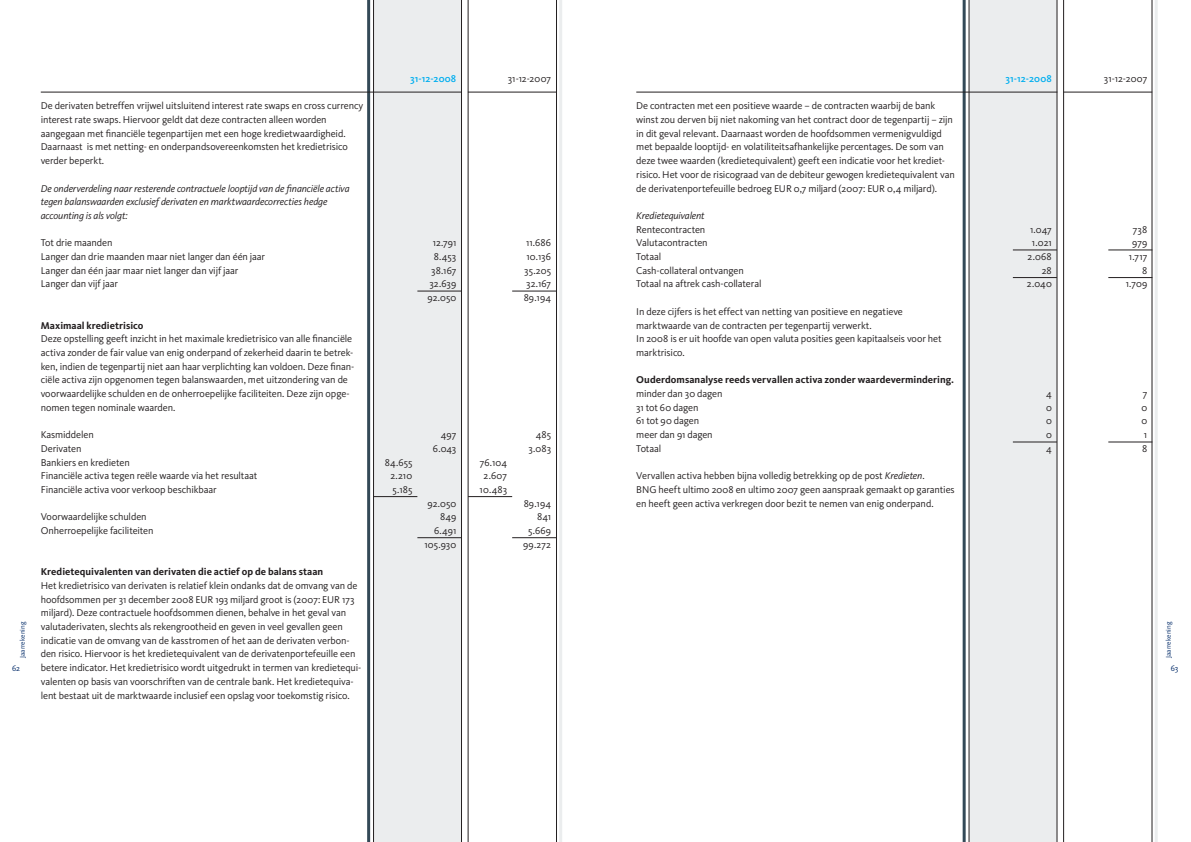
<style>
.page{position:relative;width:1191px;height:842px;background:#fff}
.page>*{position:absolute;margin:0;border:0;box-sizing:border-box;transform-origin:0 0}
.t1{font:10.2px/13.7px "Kievit";letter-spacing:-.01em;color:#231f20}
.t2{font:italic 10.2px/13.7px "Kievit";letter-spacing:-.01em;color:#231f20}
.t3{font:700 10.2px "Kievit";letter-spacing:.005em;color:#231f20}
.t4{font:500 10.2px "Kievit";letter-spacing:.01em;color:#00aeef}
.t5{font:8.2px "Kievit";color:#002a68}
.t6{font:7px "Kievit";color:#002a68}
.s1{font-style:italic}
</style>
<div class="page">
<hr style="left:962px;top:0;width:3px;height:842px;background:#334957">
<hr style="left:1154px;top:0;width:3px;height:842px;background:#ebedee">
<div style="left:968px;top:0;width:89px;height:842px;background:#ebedee"></div>
<svg style="left:1063px;top:0;width:89px;height:842px"></svg>
<hr style="left:367px;top:0;width:3px;height:842px;background:#334957">
<hr style="left:559px;top:0;width:3px;height:842px;background:#ebedee">
<div style="left:373px;top:0;width:89px;height:842px;background:#ebedee"></div>
<svg style="left:468px;top:0;width:89px;height:842px"></svg>
<hr style="left:1012px;top:250px;width:45px;height:1px;background:#231f20">
<hr style="left:1108px;top:250px;width:44px;height:1px;background:#231f20">
<hr style="left:1012px;top:277px;width:45px;height:1px;background:#231f20">
<hr style="left:1108px;top:277px;width:44px;height:1px;background:#231f20">
<hr style="left:1012px;top:442px;width:45px;height:1px;background:#231f20">
<hr style="left:1108px;top:442px;width:44px;height:1px;background:#231f20">
<hr style="left:417px;top:291px;width:44px;height:1px;background:#231f20">
<hr style="left:512px;top:291px;width:44px;height:1px;background:#231f20">
<hr style="left:373px;top:496px;width:44px;height:1px;background:#231f20">
<hr style="left:468px;top:496px;width:44px;height:1px;background:#231f20">
<hr style="left:417px;top:537px;width:44px;height:1px;background:#231f20">
<hr style="left:512px;top:537px;width:44px;height:1px;background:#231f20">
<hr style="left:636px;top:92px;width:421px;height:1px;background:#231f20">
<hr style="left:1063px;top:92px;width:89px;height:1px;background:#231f20">
<hr style="left:41px;top:92px;width:421px;height:1px;background:#231f20">
<hr style="left:468px;top:92px;width:89px;height:1px;background:#231f20">
<p class="t4" style="left:410px;top:73px;width:48px">31-12-2008</p>
<p class="t1" style="left:508px;top:72px;width:45px">31-12-2007</p>
<p class="t4" style="left:1005px;top:73px;width:48px">31-12-2008</p>
<p class="t1" style="left:1104px;top:72px;width:45px">31-12-2007</p>
<p class="t1" style="left:41px;top:99px;width:324px">De derivaten betreffen vrijwel uitsluitend interest rate swaps en cross currency interest rate swaps. Hiervoor geldt dat deze contracten alleen worden aangegaan met financiële tegenpartijen met een hoge kredietwaardigheid.<br>Daarnaast is met netting- en onderpandsovereenkomsten het kredietrisico verder beperkt.</p>
<p class="t2" style="left:41px;top:181px;width:310px">De onderverdeling naar resterende contractuele looptijd van de financiële activa tegen balanswaarden exclusief derivaten en marktwaardecorrecties hedge accounting is als volgt:</p>
<p class="t1" style="left:41px;top:236px;width:73px">Tot drie maanden</p>
<p class="t1" style="left:433px;top:236px;width:25px">12.791</p>
<p class="t1" style="left:526px;top:236px;width:27px">11.686</p>
<p class="t1" style="left:41px;top:250px;width:226px">Langer dan drie maanden maar niet langer dan één jaar</p>
<p class="t1" style="left:434px;top:250px;width:24px">8.453</p>
<p class="t1" style="left:526px;top:250px;width:26px">10.136</p>
<p class="t1" style="left:41px;top:264px;width:199px">Langer dan één jaar maar niet langer dan vijf jaar</p>
<p class="t1" style="left:431px;top:264px;width:27px">38.167</p>
<p class="t1" style="left:524px;top:264px;width:28px">35.205</p>
<p class="t1" style="left:41px;top:277px;width:79px">Langer dan vijf jaar</p>
<p class="t1" style="left:429px;top:277px;width:28px">32.639</p>
<p class="t1" style="left:526px;top:277px;width:26px">32.167</p>
<p class="t1" style="left:427px;top:291px;width:30px">92.050</p>
<p class="t1" style="left:523px;top:291px;width:29px">89.194</p>
<p class="t3" style="left:41px;top:319px;width:104px">Maximaal kredietrisico</p>
<p class="t1" style="left:41px;top:332px;width:315px">Deze opstelling geeft inzicht in het maximale kredietrisico van alle financiële activa zonder de fair value van enig onderpand of zekerheid daarin te betrek&shy;ken, indien de tegenpartij niet aan haar verplichting kan voldoen. Deze finan&shy;ciële activa zijn opgenomen tegen balanswaarden, met uitzondering van de voorwaardelijke schulden en de onherroepelijke faciliteiten. Deze zijn opge&shy;nomen tegen nominale waarden.</p>
<p class="t1" style="left:41px;top:428px;width:55px">Kasmiddelen</p>
<p class="t1" style="left:441px;top:428px;width:17px">497</p>
<p class="t1" style="left:536px;top:428px;width:17px">485</p>
<p class="t1" style="left:41px;top:442px;width:42px">Derivaten</p>
<p class="t1" style="left:433px;top:442px;width:25px">6.043</p>
<p class="t1" style="left:528px;top:442px;width:24px">3.083</p>
<p class="t1" style="left:41px;top:455px;width:91px">Bankiers en kredieten</p>
<p class="t1" style="left:385px;top:455px;width:29px">84.655</p>
<p class="t1" style="left:480px;top:455px;width:29px">76.104</p>
<p class="t1" style="left:41px;top:469px;width:218px">Financiële activa tegen reële waarde via het resultaat</p>
<p class="t1" style="left:390px;top:469px;width:23px">2.210</p>
<p class="t1" style="left:483px;top:469px;width:25px">2.607</p>
<p class="t1" style="left:41px;top:483px;width:177px">Financiële activa voor verkoop beschikbaar</p>
<p class="t1" style="left:392px;top:483px;width:21px">5.185</p>
<p class="t1" style="left:479px;top:483px;width:29px">10.483</p>
<p class="t1" style="left:427px;top:496px;width:30px">92.050</p>
<p class="t1" style="left:523px;top:496px;width:29px">89.194</p>
<p class="t1" style="left:41px;top:510px;width:107px">Voorwaardelijke schulden</p>
<p class="t1" style="left:440px;top:510px;width:18px">849</p>
<p class="t1" style="left:537px;top:510px;width:16px">841</p>
<p class="t1" style="left:41px;top:524px;width:114px">Onherroepelijke faciliteiten</p>
<p class="t1" style="left:434px;top:524px;width:24px">6.491</p>
<p class="t1" style="left:528px;top:524px;width:25px">5.669</p>
<p class="t1" style="left:424px;top:538px;width:33px">105.930</p>
<p class="t1" style="left:523px;top:538px;width:30px">99.272</p>
<p class="t3" style="left:41px;top:566px;width:284px">Kredietequivalenten van derivaten die actief op de balans staan</p>
<p class="t1" style="left:41px;top:579px;width:322px">Het kredietrisico van derivaten is relatief klein ondanks dat de omvang van de hoofdsommen per 31 december 2008 EUR 193 miljard groot is (2007: EUR 173 miljard). Deze contractuele hoofdsommen dienen, behalve in het geval van valutaderivaten, slechts als rekengrootheid en geven in veel gevallen geen indicatie van de omvang van de kasstromen of het aan de derivaten verbon&shy;den risico. Hiervoor is het kredietequivalent van de derivatenportefeuille een betere indicator. Het kredietrisico wordt uitgedrukt in termen van kredietequi&shy;valenten op basis van voorschriften van de centrale bank. Het kredietequiva&shy;lent bestaat uit de marktwaarde inclusief een opslag voor toekomstig risico.</p>
<p class="t1" style="left:636px;top:99px;width:320px">De contracten met een positieve waarde – de contracten waarbij de bank winst zou derven bij niet nakoming van het contract door de tegenpartij – zijn in dit geval relevant. Daarnaast worden de hoofdsommen vermenigvuldigd met bepaalde looptijd- en volatiliteitsafhankelijke percentages. De som van deze twee waarden (kredietequivalent) geeft een indicatie voor het krediet&shy;risico. Het voor de risicograad van de debiteur gewogen kredietequivalent van de derivatenportefeuille bedroeg EUR 0,7 miljard (2007: EUR 0,4 miljard).</p>
<p class="t2" style="left:636px;top:209px;width:70px">Kredietequivalent</p>
<p class="t1" style="left:636px;top:222px;width:71px">Rentecontracten</p>
<p class="t1" style="left:1030px;top:222px;width:23px">1.047</p>
<p class="t1" style="left:1132px;top:222px;width:16px">738</p>
<p class="t1" style="left:636px;top:236px;width:73px">Valutacontracten</p>
<p class="t1" style="left:1032px;top:236px;width:21px">1.021</p>
<p class="t1" style="left:1132px;top:236px;width:17px">979</p>
<p class="t1" style="left:636px;top:250px;width:27px">Totaal</p>
<p class="t1" style="left:1027px;top:250px;width:26px">2.068</p>
<p class="t1" style="left:1129px;top:250px;width:20px">1.717</p>
<p class="t1" style="left:636px;top:264px;width:109px">Cash-collateral ontvangen</p>
<p class="t1" style="left:1041px;top:264px;width:12px">28</p>
<p class="t1" style="left:1142px;top:264px;width:7px">8</p>
<p class="t1" style="left:636px;top:277px;width:127px">Totaal na aftrek cash-collateral</p>
<p class="t1" style="left:1027px;top:277px;width:26px">2.040</p>
<p class="t1" style="left:1125px;top:277px;width:23px">1.709</p>
<p class="t1" style="left:636px;top:305px;width:307px">In deze cijfers is het effect van netting van positieve en negatieve marktwaarde van de contracten per tegenpartij verwerkt.<br>In 2008 is er uit hoofde van open valuta posities geen kapitaalseis voor het marktrisico.</p>
<p class="t3" style="left:636px;top:374px;width:319px">Ouderdomsanalyse reeds vervallen activa zonder waardevermindering.</p>
<p class="t1" style="left:636px;top:387px;width:88px">minder dan 30 dagen</p>
<p class="t1" style="left:1046px;top:387px;width:7px">4</p>
<p class="t1" style="left:1142px;top:387px;width:6px">7</p>
<p class="t1" style="left:636px;top:401px;width:64px">31 tot 60 dagen</p>
<p class="t1" style="left:1046px;top:401px;width:7px">0</p>
<p class="t1" style="left:1141px;top:401px;width:7px">0</p>
<p class="t1" style="left:636px;top:414px;width:64px">61 tot 90 dagen</p>
<p class="t1" style="left:1046px;top:414px;width:7px">0</p>
<p class="t1" style="left:1141px;top:414px;width:7px">0</p>
<p class="t1" style="left:636px;top:428px;width:78px">meer dan 91 dagen</p>
<p class="t1" style="left:1046px;top:428px;width:7px">0</p>
<p class="t1" style="left:1144px;top:428px;width:5px">1</p>
<p class="t1" style="left:636px;top:442px;width:27px">Totaal</p>
<p class="t1" style="left:1046px;top:442px;width:7px">4</p>
<p class="t1" style="left:1142px;top:442px;width:7px">8</p>
<p class="t1" style="left:636px;top:469px;width:320px">Vervallen activa hebben bijna volledig betrekking op de post <span class="s1">Kredieten</span>.<br>BNG heeft ultimo 2008 en ultimo 2007 geen aanspraak gemaakt op garanties en heeft geen activa verkregen door bezit te nemen van enig onderpand.</p>
<p class="t6" style="left:19px;top:658px;width:38px;rotate:-90deg">Jaarrekening</p>
<p class="t6" style="left:1164px;top:658px;width:38px;rotate:-90deg">Jaarrekening</p>
<p class="t5" style="left:12px;top:664px;width:10px">62</p>
<p class="t5" style="left:1170px;top:664px;width:9px">63</p>
</div>
